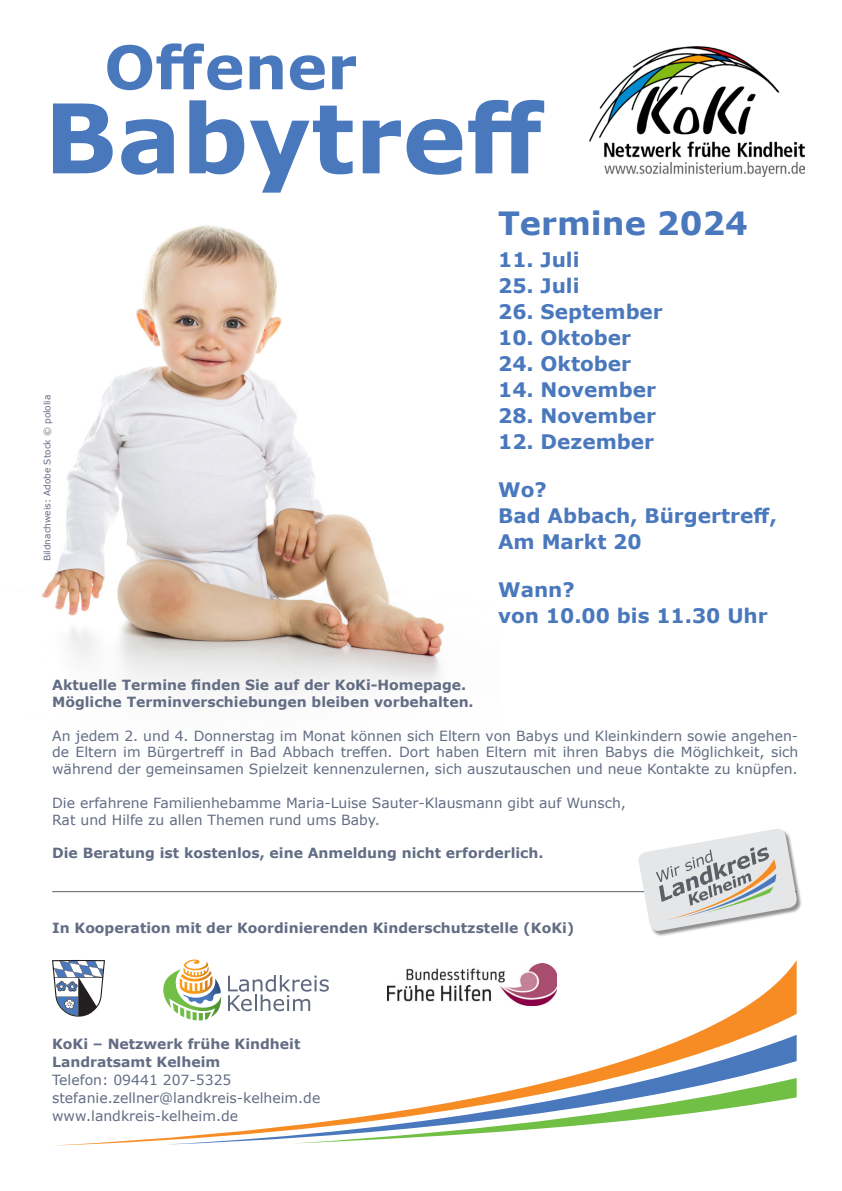
<style>
.page{position:relative;width:842px;height:1191px;background:#fff}
.page>*{position:absolute;margin:0;border:0;box-sizing:border-box;transform-origin:0 0}
.t1{font:700 96px "Verdana";color:#4a78bd}
.t2{font:700 60px "Verdana";color:#4a78bd}
.t3{font:700 32px "Verdana";color:#4a78bd}
.t4{font:700 20px/26px "Verdana";color:#4a78bd}
.t5{font:14px/16.8px "Verdana";color:#626c83}
.t6{font:700 14px/18px "Verdana";color:#626c83}
.t7{font:9px "Verdana";color:#626c83}
</style>
<div class="page">
<img style="left:42px;top:225px;width:402px;height:468px">
<svg style="left:64px;top:960px;width:733px;height:185px"></svg>
<svg style="left:291px;top:1078px;width:506px;height:65px"></svg>
<hr style="left:52px;top:891px;width:745px;height:1px;background:#5c6066">
<div style="left:639px;top:829px;width:164px;height:107px;background:#231f20;opacity:.5"></div>
<svg style="left:637px;top:829px;width:161px;height:103px"></svg>
<img style="left:590px;top:46px;width:214px;height:131px">
<svg style="left:52px;top:960px;width:53px;height:56px"></svg>
<img style="left:388px;top:963px;width:169px;height:42px">
<svg style="left:163px;top:959px;width:58px;height:61px"></svg>
<svg style="left:228px;top:975px;width:101px;height:36px"></svg>
<h2 class="t2" style="left:104px;top:25px;width:254px">Offener</h2>
<h1 class="t1" style="left:44px;top:70px;width:503px">Babytreff</h1>
<h3 class="t3" style="left:498px;top:201px;width:251px">Termine 2024</h3>
<h3 class="t4" style="left:498px;top:246px;width:83px">11. Juli</h3>
<h3 class="t4" style="left:498px;top:272px;width:83px">25. Juli</h3>
<h3 class="t4" style="left:498px;top:298px;width:166px">26. September</h3>
<h3 class="t4" style="left:498px;top:324px;width:134px">10. Oktober</h3>
<h3 class="t4" style="left:498px;top:350px;width:134px">24. Oktober</h3>
<h3 class="t4" style="left:498px;top:376px;width:159px">14. November</h3>
<h3 class="t4" style="left:498px;top:402px;width:159px">28. November</h3>
<h3 class="t4" style="left:498px;top:428px;width:157px">12. Dezember</h3>
<h3 class="t4" style="left:498px;top:476px;width:280px">Wo?<br>Bad Abbach, Bürgertreff,<br>Am Markt 20</h3>
<h3 class="t4" style="left:498px;top:576px;width:271px">Wann?<br>von 10.00 bis 11.30 Uhr</h3>
<p class="t7" style="left:41px;top:561px;width:168px;rotate:-90deg">Bildnachweis: Adobe Stock © pololia</p>
<p class="t6" style="left:52px;top:676px;width:423px;line-height:16.8px">Aktuelle Termine finden Sie auf der KoKi-Homepage.<br>Mögliche Terminverschiebungen bleiben vorbehalten.</p>
<p class="t5" style="left:52px;top:727px;width:748px;text-align:justify">An jedem 2. und 4. Donnerstag im Monat können sich Eltern von Babys und Kleinkindern sowie angehen&shy;de Eltern im Bürgertreff in Bad Abbach treffen. Dort haben Eltern mit ihren Babys die Möglichkeit, sich während der gemeinsamen Spielzeit kennenzulernen, sich auszutauschen und neue Kontakte zu knüpfen.</p>
<p class="t5" style="left:52px;top:794px;width:575px">Die erfahrene Familienhebamme Maria-Luise Sauter-Klausmann gibt auf Wunsch,<br>Rat und Hilfe zu allen Themen rund ums Baby.</p>
<p class="t6" style="left:52px;top:844px;width:493px">Die Beratung ist kostenlos, eine Anmeldung nicht erforderlich.</p>
<p class="t6" style="left:52px;top:918px;width:524px">In Kooperation mit der Koordinierenden Kinderschutzstelle (KoKi)</p>
<p class="t6" style="left:52px;top:1034px;width:250px">KoKi – Netzwerk frühe Kindheit<br>Landratsamt Kelheim</p>
<p class="t5" style="left:52px;top:1070px;width:270px;line-height:18px">Telefon: 09441 207-5325 stefanie.zellner@landkreis-kelheim.de www.landkreis-kelheim.de</p>
</div>
